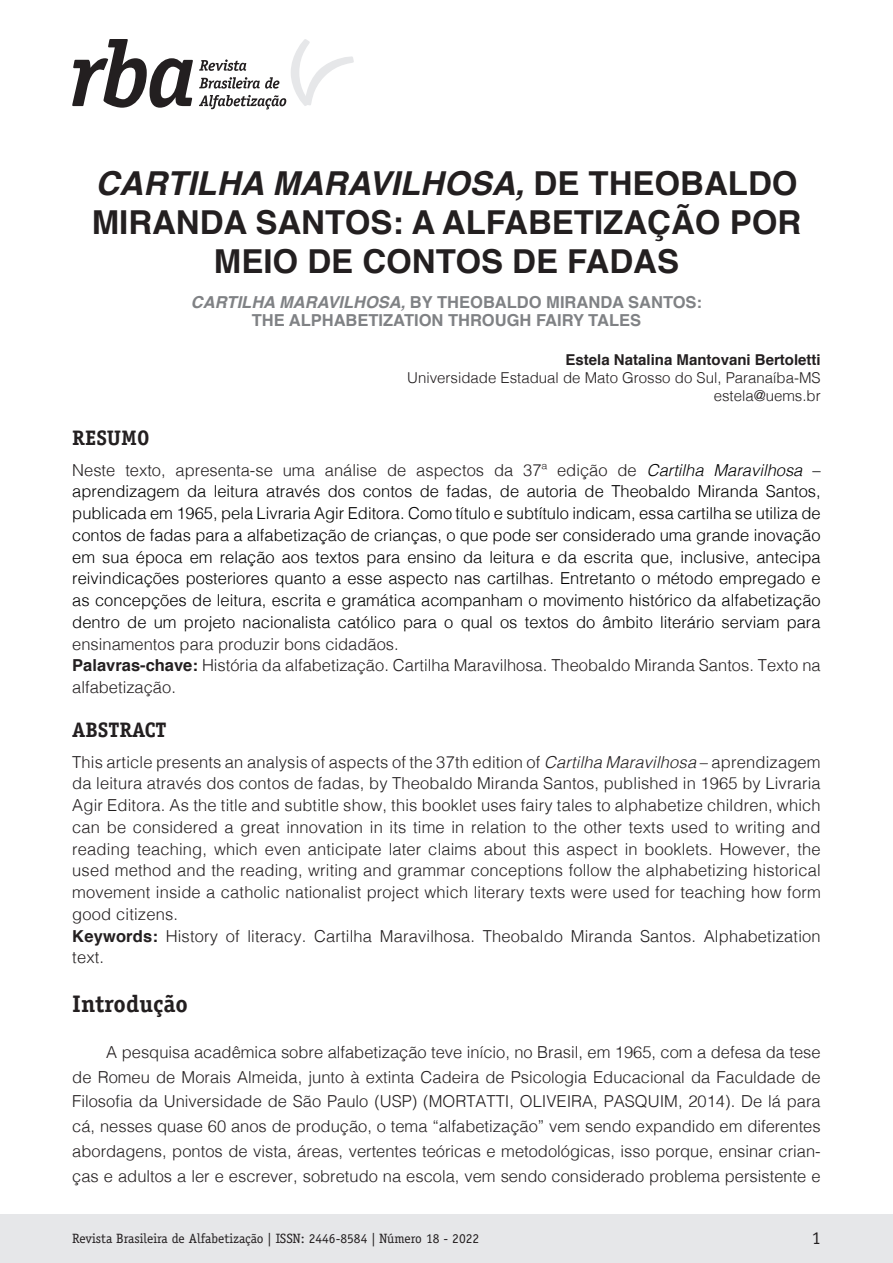
<style>
.page{position:relative;width:893px;height:1263px;background:#fff}
.page>*{position:absolute;margin:0;border:0;box-sizing:border-box;transform-origin:0 0}
._00_Titulo_Principal{font:700 33px/39px "Helvetica";color:#231f20;text-align:center}
._01_Texto_Titulo{font:700 24px "Officina Serif Std";color:#231f20}
._00_Titulo_Resumo_Ab{font:700 21px "Officina Serif Std";color:#231f20}
.t1{font:18px "Officina Serif Std";color:#231f20}
._00_Texto_Resumo_Abs{font:300 16.5px/21.8px "Helvetica";letter-spacing:.01em;color:#231f20}
._00_Texto_Resumo_Abs-2{font:300 16.5px/21.8px "Helvetica";color:#000;text-align:justify}
._01_Texto_Geral{font:300 16.5px/24.8px "Helvetica";color:#231f20;text-align:justify}
._00_Titulo_Principal-2{font:700 16.5px/18px "Helvetica";color:#808285;text-align:center}
._00_Dados_Autor{font:300 15px/18px "Helvetica";color:#231f20;text-align:right}
.t2{font:13.5px "Officina Serif Std";color:#231f20}
.s1{font-style:italic}
.s2{font-weight:700}
.s3{color:#231f20}
</style>
<div class="page">
<div style="left:0;top:1215px;width:893px;height:48px;background:#e6e7e9"></div>
<svg style="left:72px;top:39px;width:121px;height:69px"></svg>
<svg style="left:199px;top:39px;width:155px;height:70px"></svg>
<p class="_00_Titulo_Principal" style="left:92px;top:164px;width:711px"><span class="s1">CARTILHA MARAVILHOSA,</span> DE THEOBALDO<br>MIRANDA SANTOS: A ALFABETIZAÇÃO POR<br>MEIO DE CONTOS DE FADAS</p>
<p class="_00_Titulo_Principal-2" style="left:191px;top:293px;width:513px"><span class="s1">CARTILHA MARAVILHOSA,</span> BY THEOBALDO MIRANDA SANTOS:<br>THE ALPHABETIZATION THROUGH FAIRY TALES</p>
<p class="_00_Dados_Autor" style="left:407px;top:350px;width:415px"><span class="s2">Estela Natalina Mantovani Bertoletti<br></span>Universidade Estadual de Mato Grosso do Sul, Paranaíba-MS estela@uems.br</p>
<p class="_00_Titulo_Resumo_Ab" style="left:72px;top:425px;width:79px">RESUMO</p>
<p class="_00_Texto_Resumo_Abs-2" style="left:72px;top:458px;width:750px"><span class="s3">Neste texto, apresenta-se uma análise de aspectos da 37ª edição de</span> <span class="s1">Cartilha Maravilhosa</span> – aprendizagem da leitura através dos contos de fadas, de autoria de Theobaldo Miranda Santos, publicada em 1965, pela Livraria Agir Editora. Como título e subtítulo indicam, essa cartilha se utiliza de contos de fadas para a alfabetização de crianças, o que pode ser considerado uma grande inovação em sua época em relação aos textos para ensino da leitura e da escrita que, inclusive, antecipa reivindicações posteriores quanto a esse aspecto nas cartilhas. Entretanto o método empregado e as concepções de leitura, escrita e gramática acompanham o movimento histórico da alfabetização dentro de um projeto nacionalista católico para o qual os textos do âmbito literário serviam para <span class="s3">ensinamentos para produzir bons cidadãos.</span></p>
<p class="_00_Texto_Resumo_Abs" style="left:72px;top:653px;width:750px"><span class="s2">Palavras-chave:</span> História da alfabetização. Cartilha Maravilhosa. Theobaldo Miranda Santos. Texto na alfabetização.</p>
<p class="_00_Titulo_Resumo_Ab" style="left:72px;top:717px;width:96px">ABSTRACT</p>
<p class="_00_Texto_Resumo_Abs" style="left:72px;top:750px;width:750px;text-align:justify">This article presents an analysis of aspects of the 37th edition of <span class="s1">Cartilha Maravilhosa</span> – aprendizagem da leitura através dos contos de fadas, by Theobaldo Miranda Santos, published in 1965 by Livraria Agir Editora. As the title and subtitle show, this booklet uses fairy tales to alphabetize children, which can be considered a great innovation in its time in relation to the other texts used to writing and reading teaching, which even anticipate later claims about this aspect in booklets. However, the used method and the reading, writing and grammar conceptions follow the alphabetizing historical movement inside a catholic nationalist project which literary texts were used for teaching how form good citizens.</p>
<p class="_00_Texto_Resumo_Abs" style="left:72px;top:924px;width:750px"><span class="s2">Keywords:</span> History of literacy. Cartilha Maravilhosa. Theobaldo Miranda Santos. Alphabetization text.</p>
<p class="_01_Texto_Titulo" style="left:72px;top:988px;width:117px">Introdução</p>
<p class="_01_Texto_Geral" style="left:72px;top:1038px;width:750px;text-indent:34px">A pesquisa acadêmica sobre alfabetização teve início, no Brasil, em 1965, com a defesa da tese de Romeu de Morais Almeida, junto à extinta Cadeira de Psicologia Educacional da Faculdade de Filosofia da Universidade de São Paulo (USP) (MORTATTI, OLIVEIRA, PASQUIM, 2014). De lá para cá, nesses quase 60 anos de produção, o tema “alfabetização” vem sendo expandido em diferentes abordagens, pontos de vista, áreas, vertentes teóricas e metodológicas, isso porque, ensinar crian&shy;ças e adultos a ler e escrever, sobretudo na escola, vem sendo considerado problema persistente e</p>
<p class="t2" style="left:72px;top:1230px;width:408px">Revista Brasileira de Alfabetização | ISSN: 2446-8584 | Número 18 - 2022</p>
<p class="t1" style="left:812px;top:1227px;width:10px">1</p>
</div>
